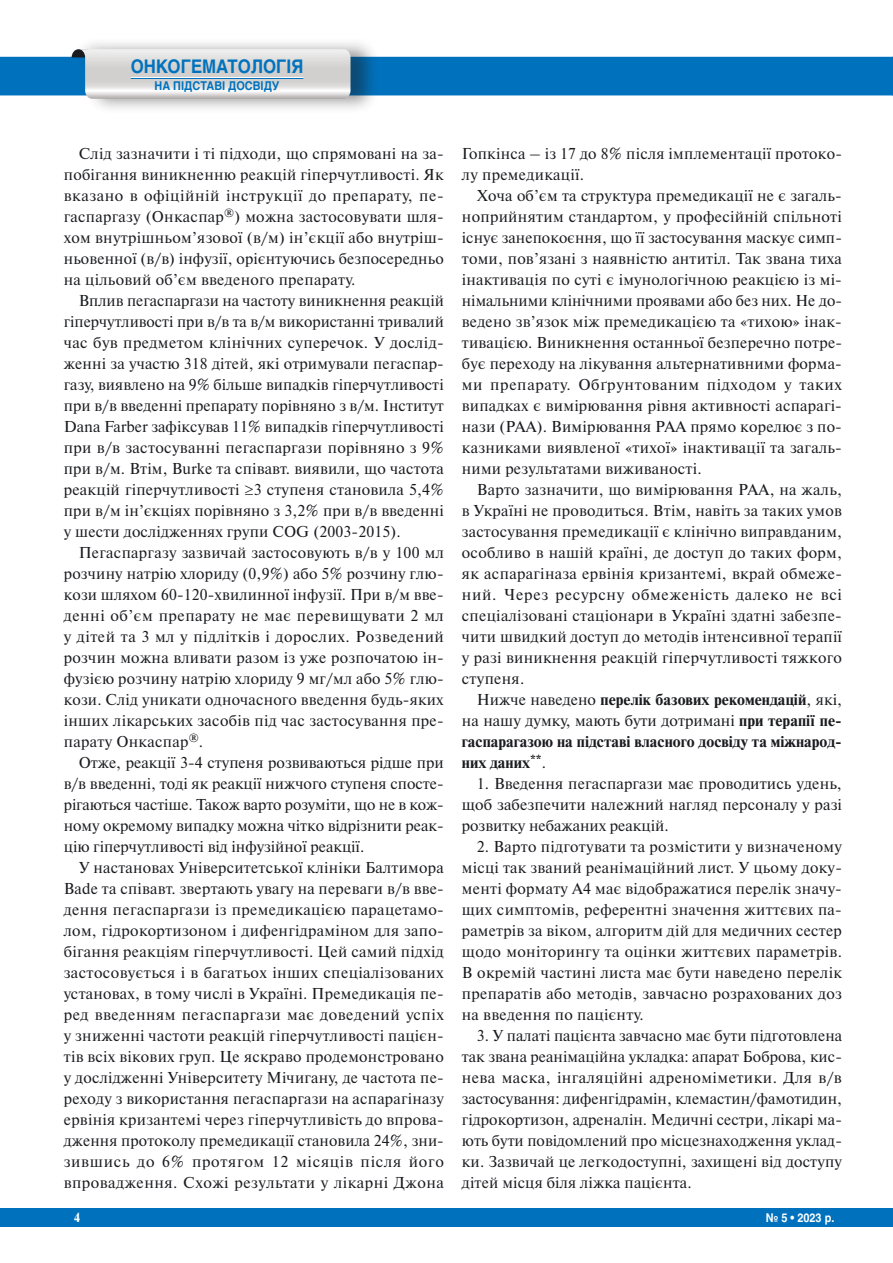
<style>
.page{position:relative;width:893px;height:1263px;background:#fff}
.page>*{position:absolute;margin:0;border:0;box-sizing:border-box;transform-origin:0 0}
.t1{font:700 18.6px "Helios";color:#0072bd;scale:.9 1}
.t2{font:15.75px/21px "Newton C";letter-spacing:.015em;color:#1b1c20;text-align:justify}
.t3{font:700 15.75px/21px "Newton C";color:#1b1c20;text-align:justify}
.t4{font:700 13.05px "Newton C";color:#fff;scale:.9 1}
.t5{font:700 12px "Helios";color:#0072bd;scale:.9 1}
.t6{font:700 12px "Helios";color:#fff;scale:.9 1}
.s1{font-weight:400}
</style>
<div class="page">
<div style="left:73px;top:37px;width:306px;height:77px;background:#1b1c20;opacity:.46"></div>
<svg style="left:0;top:49px;width:893px;height:50px"></svg>
<hr style="left:131px;top:77px;width:172px;height:1px;background:#fff">
<hr style="left:131px;top:78px;width:172px;height:1px;background:#0072bd">
<div style="left:0;top:1208px;width:893px;height:19px;background:#0072bd"></div>
<p class="t1" style="left:131px;top:56px;width:193px">ОНКОГЕМАТОЛОГІЯ</p>
<p class="t5" style="left:155px;top:79px;width:140px">НА ПІДСТАВІ ДОСВІДУ</p>
<p class="t2" style="left:64px;top:143px;width:382px;text-indent:15px">Слід зазначити і ті підходи, що спрямовані на за&shy;побігання виникненню реакцій гіперчутливості. Як вказано в офіційній інструкції до препарату, пе&shy;гаспаргазу (Онкаспар<sup>®</sup>) можна застосовувати шля&shy;хом внутрішньом’язової (в/м) ін’єкції або внутріш&shy;ньовенної (в/в) інфузії, орієнтуючись безпосередньо на цільовий об’єм введеного препарату.</p>
<p class="t2" style="left:64px;top:290px;width:382px;text-align:left;text-indent:15px">Вплив пегаспаргази на частоту виникнення реакцій гіперчутливості при в/в та в/м використанні тривалий час був предметом клінічних суперечок. У дослід&shy;женні за участю 318 дітей, які отримували пегаспар&shy;газу, виявлено на 9% більше випадків гіперчутливості при в/в введенні препарату порівняно з в/м. Інститут Dana Farber зафіксував 11% випадків гіперчутливості при в/в застосуванні пегаспаргази порівняно з 9% при в/м. Втім, Burke та співавт. виявили, що частота реакцій гіперчутливості ≥3 ступеня становила 5,4% при в/м ін’єкціях порівняно з 3,2% при в/в введенні у шести дослідженнях групи COG (2003-2015).</p>
<p class="t2" style="left:64px;top:542px;width:382px;text-indent:15px">Пегаспаргазу зазвичай застосовують в/в у 100 мл розчину натрію хлориду (0,9%) або 5% розчину глю&shy;кози шляхом 60-120-хвилинної інфузії. При в/м вве&shy;денні об’єм препарату не має перевищувати 2 мл у дітей та 3 мл у підлітків і дорослих. Розведений розчин можна вливати разом із уже розпочатою ін&shy;фузією розчину натрію хлориду 9 мг/мл або 5% глю&shy;кози. Слід уникати одночасного введення будь-яких інших лікарських засобів під час застосування пре&shy;парату Онкаспар<sup>®</sup>.</p>
<p class="t2" style="left:64px;top:752px;width:382px;text-indent:15px">Отже, реакції 3-4 ступеня розвиваються рідше при в/в введенні, тоді як реакції нижчого ступеня спосте&shy;рігаються частіше. Також варто розуміти, що не в кож&shy;ному окремому випадку можна чітко відрізнити реак&shy;цію гіперчутливості від інфузійної реакції.</p>
<p class="t2" style="left:64px;top:857px;width:382px;text-indent:15px">У настановах Університетської клініки Балтимора Bade та співавт. звертають увагу на переваги в/в вве&shy;дення пегаспаргази із премедикацією парацетамо&shy;лом, гідрокортизоном і дифенгідраміном для запо&shy;бігання реакціям гіперчутливості. Цей самий підхід застосовується і в багатьох інших спеціалізованих установах, в тому числі в Україні. Премедикація пе&shy;ред введенням пегаспаргази має доведений успіх у зниженні частоти реакцій гіперчутливості пацієн&shy;тів всіх вікових груп. Це яскраво продемонстровано у дослідженні Університету Мічигану, де частота пе&shy;реходу з використання пегаспаргази на аспарагіназу ервінія кризантемі через гіперчутливість до впрова&shy;дження протоколу премедикації становила 24%, зни&shy;зившись до 6% протягом 12 місяців після його впровадження. Схожі результати у лікарні Джона</p>
<p class="t2" style="left:462px;top:143px;width:382px">Гопкінса – із 17 до 8% після імплементації протоко&shy;лу премедикації.</p>
<p class="t2" style="left:462px;top:185px;width:382px;text-indent:15px">Хоча об’єм та структура премедикації не є загаль&shy;ноприйнятим стандартом, у професійній спільноті існує занепокоєння, що її застосування маскує симп&shy;томи, пов’язані з наявністю антитіл. Так звана тиха інактивація по суті є імунологічною реакцією із мі&shy;німальними клінічними проявами або без них. Не до&shy;ведено зв’язок між премедикацією та «тихою» інак&shy;тивацією. Виникнення останньої безперечно потре&shy;бує переходу на лікування альтернативними форма&shy;ми препарату. Обґрунтованим підходом у таких випадках є вимірювання рівня активності аспарагі&shy;нази (РАА). Вимірювання РАА прямо корелює з по&shy;казниками виявленої «тихої» інактивації та загаль&shy;ними результатами виживаності.</p>
<p class="t2" style="left:462px;top:479px;width:382px;text-align:left;text-indent:15px">Варто зазначити, що вимірювання РАА, на жаль, в Україні не проводиться. Втім, навіть за таких умов застосування премедикації є клінічно виправданим, особливо в нашій країні, де доступ до таких форм, як аспарагіназа ервінія кризантемі, вкрай обмеже&shy;ний. Через ресурсну обмеженість далеко не всі спеціалізовані стаціонари в Україні здатні забезпе&shy;чити швидкий доступ до методів інтенсивної терапії у разі виникнення реакцій гіперчутливості тяжкого ступеня.</p>
<p class="t3" style="left:462px;top:689px;width:382px;text-indent:15px"><span class="s1">Нижче наведено</span> перелік базових рекомендацій<span class="s1">, які, на нашу думку, мають бути дотримані</span> при терапії пе&shy;гаспарагазою на підставі власного досвіду та міжнарод&shy;них даних<sup>**</sup><span class="s1">.</span></p>
<p class="t2" style="left:462px;top:773px;width:382px;text-indent:15px">1. Введення пегаспаргази має проводитись удень, щоб забезпечити належний нагляд персоналу у разі розвитку небажаних реакцій.</p>
<p class="t2" style="left:462px;top:836px;width:382px;text-indent:15px">2. Варто підготувати та розмістити у визначеному місці так званий реанімаційний лист. У цьому доку&shy;менті формату А4 має відображатися перелік значу&shy;щих симптомів, референтні значення життєвих па&shy;раметрів за віком, алгоритм дій для медичних сестер щодо моніторингу та оцінки життєвих параметрів.<br>В окремій частині листа має бути наведено перелік препаратів або методів, завчасно розрахованих доз на введення по пацієнту.</p>
<p class="t2" style="left:462px;top:1025px;width:382px;text-indent:15px">3. У палаті пацієнта завчасно має бути підготовлена так звана реанімаційна укладка: апарат Боброва, кис&shy;нева маска, інгаляційні адреноміметики. Для в/в застосування: дифенгідрамін, клемастин/фамотидин, гідрокортизон, адреналін. Медичні сестри, лікарі ма&shy;ють бути повідомлений про місцезнаходження уклад&shy;ки. Зазвичай це легкодоступні, захищені від доступу дітей місця біля ліжка пацієнта.</p>
<p class="t4" style="left:74px;top:1210px;width:8px">4</p>
<p class="t6" style="left:766px;top:1211px;width:78px">№ 5 • 2023 р.</p>
</div>
